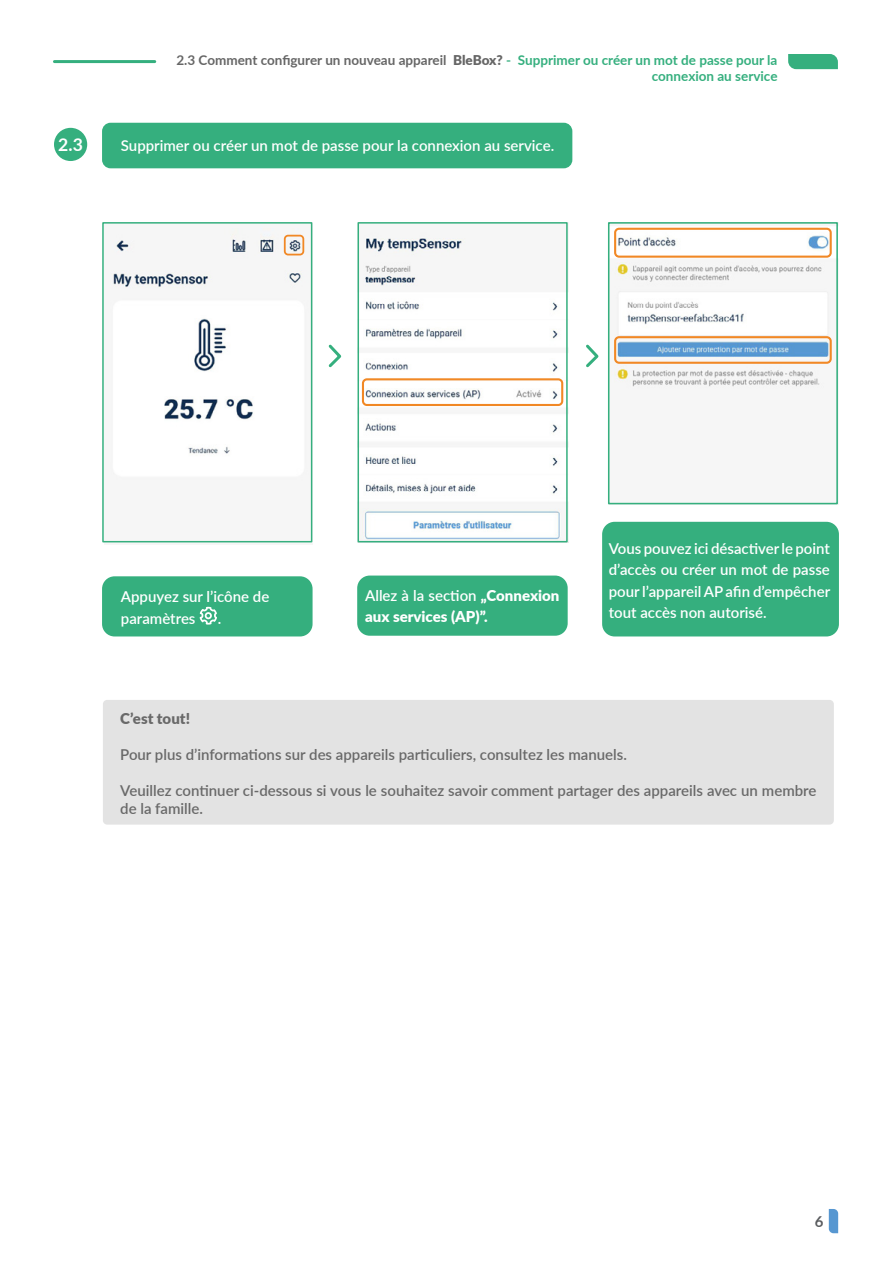
<style>
.page{position:relative;width:893px;height:1263px;background:#fff}
.page>*{position:absolute;margin:0;border:0;box-sizing:border-box;transform-origin:0 0}
.t1{font:700 17.55px "Lato";color:#fff}
.t2{font:600 15px/21.6px "Lato";color:#fff;text-align:justify}
.t3{font:600 15px/18px "Lato";color:#696969}
.t4{font:900 15px/21.6px "Lato";color:#fff}
.t5{font:900 15px "Lato";color:#696969}
.t6{font:700 15px "Lato";color:#5a5c5f}
.t7{font:700 13.5px/16.2px "Lato";color:#35af7e;text-align:right}
.s1{color:#666}
.s2{font-weight:900;color:#666}
.s3{font-weight:600}
</style>
<div class="page">
<svg style="left:788px;top:54px;width:50px;height:15px"></svg>
<hr style="left:54px;top:60px;width:101px;height:3px;background:#35af7e">
<svg style="left:586px;top:344px;width:13px;height:24px"></svg>
<svg style="left:328px;top:344px;width:14px;height:24px"></svg>
<div style="left:103px;top:700px;width:731px;height:125px;background:#e3e3e3;border-radius:4px"></div>
<div style="left:357px;top:575px;width:211px;height:61px;background:#35af7e;border-radius:13px"></div>
<div style="left:602px;top:522px;width:237px;height:114px;background:#35af7e;border-radius:13px"></div>
<div style="left:102px;top:576px;width:211px;height:60px;background:#35af7e;border-radius:13px"></div>
<div style="left:102px;top:123px;width:470px;height:45px;background:#35af7e;border-radius:9px"></div>
<svg style="left:200px;top:607px;width:17px;height:18px"></svg>
<svg style="left:829px;top:1209px;width:9px;height:24px"></svg>
<div style="left:54px;top:128px;width:33px;height:33px;background:#35af7e;border-radius:50%"></div>
<img style="left:104px;top:226px;width:208px;height:317px">
<div style="left:284px;top:235px;width:20px;height:20px;border:2px solid #f18825;border-radius:3px"></div>
<div style="left:102px;top:222px;width:210px;height:320px;border:2px solid #35af7e"></div>
<img style="left:360px;top:238px;width:204px;height:301px">
<div style="left:362px;top:378px;width:201px;height:28px;border:2px solid #f18825;border-radius:4px"></div>
<div style="left:357px;top:222px;width:211px;height:320px;border:2px solid #35af7e"></div>
<img style="left:611px;top:227px;width:224px;height:161px">
<div style="left:614px;top:228px;width:218px;height:30px;border:2px solid #f18825;border-radius:4px"></div>
<div style="left:614px;top:336px;width:218px;height:28px;border:2px solid #f18825;border-radius:4px"></div>
<div style="left:608px;top:222px;width:230px;height:282px;border:2px solid #35af7e"></div>
<p class="t1" style="left:58px;top:132px;width:26px">2.3</p>
<p class="t7" style="left:176px;top:51px;width:603px"><span class="s1">2.3 Comment configurer un nouveau appareil</span> <span class="s2">BleBox?</span> - Supprimer ou créer un mot de passe pour la connexion au service</p>
<p class="t2" style="left:121px;top:134px;width:435px">Supprimer ou créer un mot de passe pour la connexion au service.</p>
<p class="t2" style="left:121px;top:585px;width:150px">Appuyez sur l’icône de paramètres</p>
<p class="t2" style="left:218px;top:607px;width:5px">.</p>
<p class="t4" style="left:365px;top:584px;width:196px"><span class="s3">Allez à la section</span> „Connexion aux services (AP)”.</p>
<p class="t2" style="left:609px;top:537px;width:223px">Vous pouvez ici désactiver le point d’accès ou créer un mot de passe pour l’appareil AP afin d’empêcher tout accès non autorisé.</p>
<p class="t5" style="left:120px;top:707px;width:71px">C’est tout!</p>
<p class="t3" style="left:120px;top:744px;width:508px">Pour plus d’informations sur des appareils particuliers, consultez les manuels.</p>
<p class="t3" style="left:120px;top:780px;width:698px">Veuillez continuer ci-dessous si vous le souhaitez savoir comment partager des appareils avec un membre de la famille.</p>
<p class="t6" style="left:815px;top:1210px;width:10px">6</p>
</div>
